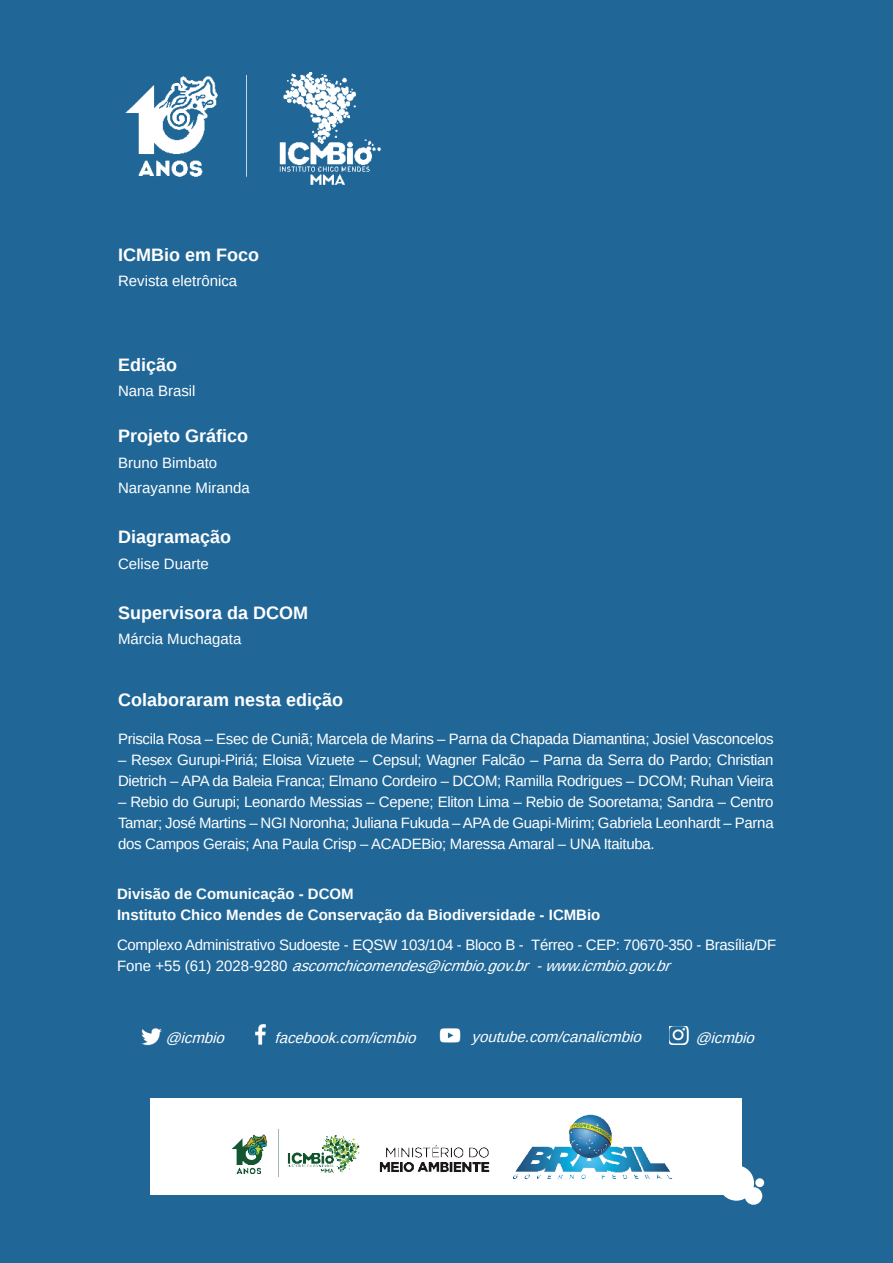
<style>
.page{position:relative;width:893px;height:1263px;background:#206798}
.page>*{position:absolute;margin:0;border:0;box-sizing:border-box;transform-origin:0 0}
.t1{font:700 18px "Liberation Sans";color:#fff}
.t2{font:15px/21px "Liberation Sans";letter-spacing:-.02em;color:#fff}
.t3{font:15px/25.2px "Liberation Sans";color:#fff}
.t4{font:700 15px/21px "Liberation Sans";color:#fff}
.t5{font:italic 15px "Liberation Sans";color:#fff}
.s1{font-style:italic}
</style>
<div class="page">
<div style="left:719px;top:1165px;width:35px;height:36px;background:#fff;border-radius:50%"></div>
<div style="left:745px;top:1187px;width:17px;height:18px;background:#fff;border-radius:50%"></div>
<div style="left:755px;top:1178px;width:9px;height:9px;background:#fff;border-radius:50%"></div>
<div style="left:150px;top:1098px;width:592px;height:97px;background:#fff"></div>
<img style="left:255px;top:1024px;width:11px;height:20px">
<img style="left:669px;top:1026px;width:19px;height:18px">
<img style="left:439px;top:1028px;width:22px;height:15px">
<img style="left:141px;top:1028px;width:21px;height:18px">
<img style="left:231px;top:1114px;width:442px;height:65px">
<img style="left:125px;top:72px;width:256px;height:113px">
<p class="t1" style="left:118px;top:242px;width:143px">ICMBio em Foco</p>
<p class="t3" style="left:118px;top:268px;width:121px">Revista eletrônica</p>
<p class="t1" style="left:118px;top:352px;width:61px">Edição</p>
<p class="t3" style="left:118px;top:378px;width:79px">Nana Brasil</p>
<p class="t1" style="left:118px;top:424px;width:132px">Projeto Gráfico</p>
<p class="t3" style="left:118px;top:450px;width:133px">Bruno Bimbato<br>Narayanne Miranda</p>
<p class="t1" style="left:118px;top:525px;width:115px">Diagramação</p>
<p class="t3" style="left:118px;top:551px;width:92px">Celise Duarte</p>
<p class="t1" style="left:118px;top:600px;width:192px">Supervisora da DCOM</p>
<p class="t3" style="left:118px;top:627px;width:125px">Márcia Muchagata</p>
<p class="t1" style="left:118px;top:688px;width:227px">Colaboraram nesta edição</p>
<p class="t2" style="left:118px;top:729px;width:657px">Priscila Rosa – Esec de Cuniã; Marcela de Marins – Parna da Chapada Diamantina; Josiel Vasconcelos</p>
<p class="t2" style="left:118px;top:750px;width:657px">– Resex Gurupi-Piriá; Eloisa Vizuete – Cepsul; Wagner Falcão – Parna da Serra do Pardo; Christian<br>Dietrich – APA da Baleia Franca; Elmano Cordeiro – DCOM; Ramilla Rodrigues – DCOM; Ruhan Vieira</p>
<p class="t2" style="left:118px;top:792px;width:657px;text-align:justify">– Rebio do Gurupi; Leonardo Messias – Cepene; Eliton Lima – Rebio de Sooretama; Sandra – Centro Tamar; José Martins – NGI Noronha; Juliana Fukuda – APA de Guapi-Mirim; Gabriela Leonhardt – Parna dos Campos Gerais; Ana Paula Crisp – ACADEBio; Maressa Amaral – UNA Itaituba.</p>
<p class="t4" style="left:117px;top:883px;width:485px">Divisão de Comunicação - DCOM<br>Instituto Chico Mendes de Conservação da Biodiversidade - ICMBio</p>
<p class="t2" style="left:117px;top:934px;width:661px">Complexo Administrativo Sudoeste - EQSW 103/104 - Bloco B - Térreo - CEP: 70670-350 - Brasília/DF<br>F o n e + 5 5 ( 6 1 ) 2 0 2 8 - 9 2 8 0 <span class="s1">ascomchicomendes@icmbio.gov.br -www.icmbio.gov.br</span></p>
<p class="t5" style="left:165px;top:1028px;width:65px">@icmbio</p>
<p class="t5" style="left:275px;top:1028px;width:148px">facebook.com/icmbio</p>
<p class="t5" style="left:472px;top:1028px;width:176px">youtube.com/canalicmbio</p>
<p class="t5" style="left:695px;top:1028px;width:65px">@icmbio</p>
</div>
